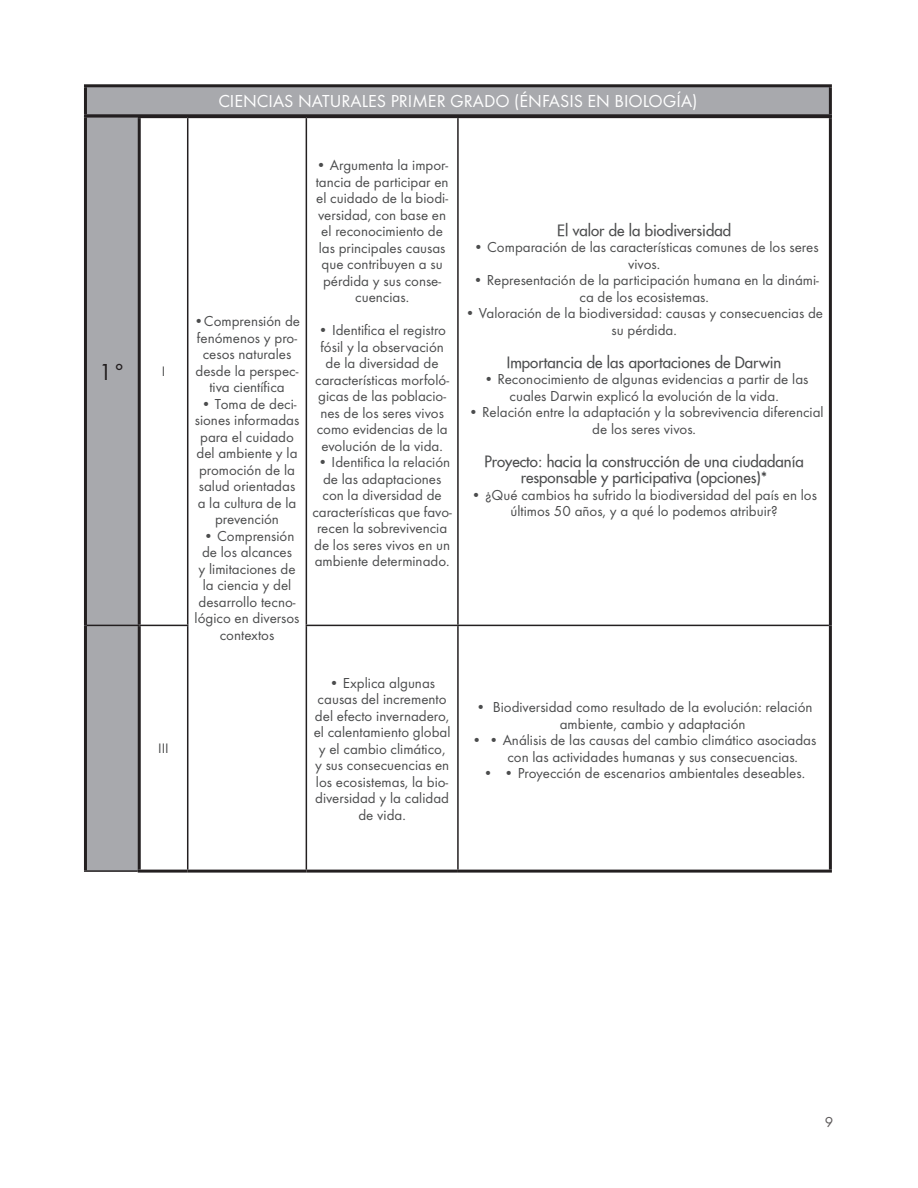
<style>
.page{position:relative;width:918px;height:1188px;background:#fff}
.page>*{position:absolute;margin:0;border:0;box-sizing:border-box;transform-origin:0 0}
.t1{font:24px "Futura TOT";color:#231f20}
.t2{font:18px "Futura TOT";color:#fff}
.t3{font:15px/16.5px "Futura TOT";color:#4b4c4d;text-align:center}
.t4{font:15px/16.5px "Futura Extended";color:#4b4c4d;text-align:center}
.t5{font:15px "Futura TOT";color:#231f20}
.t6{font:14.25px "Futura TOT";color:#4b4c4d}
</style>
<div class="page">
<div style="left:87px;top:117px;width:51px;height:753px;background:#a8a9ad"></div>
<hr style="left:187px;top:118px;width:1px;height:507px;background:#231f20">
<hr style="left:306px;top:118px;width:1px;height:507px;background:#231f20">
<hr style="left:457px;top:118px;width:2px;height:507px;background:#231f20">
<hr style="left:139px;top:625px;width:49px;height:1px;background:#231f20">
<hr style="left:187px;top:626px;width:1px;height:244px;background:#231f20">
<hr style="left:306px;top:625px;width:152px;height:1px;background:#231f20">
<hr style="left:306px;top:626px;width:1px;height:244px;background:#231f20">
<hr style="left:458px;top:625px;width:371px;height:1px;background:#231f20">
<hr style="left:457px;top:626px;width:2px;height:244px;background:#231f20">
<hr style="left:829px;top:118px;width:3px;height:507px;background:#231f20">
<hr style="left:829px;top:625px;width:3px;height:245px;background:#231f20">
<hr style="left:138px;top:870px;width:50px;height:3px;background:#231f20">
<hr style="left:188px;top:870px;width:118px;height:3px;background:#231f20">
<hr style="left:306px;top:870px;width:152px;height:3px;background:#231f20">
<hr style="left:458px;top:870px;width:374px;height:3px;background:#231f20">
<hr style="left:87px;top:625px;width:52px;height:1px;background:#231f20">
<hr style="left:84px;top:870px;width:54px;height:2px;background:#231f20">
<hr style="left:84px;top:117px;width:3px;height:508px;background:#231f20">
<hr style="left:138px;top:118px;width:3px;height:507px;background:#231f20">
<hr style="left:84px;top:625px;width:3px;height:245px;background:#231f20">
<hr style="left:138px;top:626px;width:3px;height:244px;background:#231f20">
<hr style="left:138px;top:115px;width:50px;height:3px;background:#231f20">
<hr style="left:188px;top:115px;width:118px;height:3px;background:#231f20">
<hr style="left:306px;top:115px;width:152px;height:3px;background:#231f20">
<hr style="left:458px;top:115px;width:374px;height:3px;background:#231f20">
<div style="left:85px;top:86px;width:745px;height:30px;background:#a8a9ad"></div>
<hr style="left:84px;top:84px;width:748px;height:3px;background:#231f20">
<hr style="left:84px;top:87px;width:3px;height:27px;background:#231f20">
<hr style="left:829px;top:87px;width:3px;height:27px;background:#231f20">
<hr style="left:84px;top:114px;width:748px;height:3px;background:#231f20">
<h1 class="t1" style="left:99px;top:357px;width:29px">1°</h1>
<p class="t6" style="left:162px;top:363px;width:5px">I</p>
<p class="t6" style="left:158px;top:740px;width:12px">III</p>
<p class="t2" style="left:218px;top:91px;width:481px">CIENCIAS NATURALES PRIMER GRADO (ÉNFASIS EN BIOLOGÍA)</p>
<p class="t3" style="left:194px;top:313px;width:108px">•Comprensión de fenómenos y pro&shy;cesos naturales desde la perspec&shy;tiva científica</p>
<p class="t3" style="left:195px;top:395px;width:106px">• Toma de deci&shy;siones informadas para el cuidado del ambiente y la promoción de la salud orientadas a la cultura de la prevención</p>
<p class="t3" style="left:195px;top:527px;width:106px">• Comprensión de los alcances<br>y limitaciones de la ciencia y del desarrollo tecno&shy;lógico en diversos contextos</p>
<p class="t3" style="left:316px;top:157px;width:134px">• Argumenta la impor&shy;tancia de participar en el cuidado de la biodi&shy;versidad, con base en el reconocimiento de las principales causas que contribuyen a su pérdida y sus conse&shy;cuencias.</p>
<p class="t3" style="left:315px;top:322px;width:135px">• Identifica el registro fósil y la observación de la diversidad de características morfoló&shy;gicas de las poblacio&shy;nes de los seres vivos como evidencias de la evolución de la vida.</p>
<p class="t3" style="left:312px;top:454px;width:141px">• Identifica la relación de las adaptaciones con la diversidad de características que favo&shy;recen la sobrevivencia de los seres vivos en un ambiente determinado.</p>
<p class="t3" style="left:314px;top:674px;width:138px">• Explica algunas causas del incremento del efecto invernadero, el calentamiento global y el cambio climático, y sus consecuencias en los ecosistemas, la bio&shy;diversidad y la calidad de vida.</p>
<p class="t4" style="left:557px;top:222px;width:175px">El valor de la biodiversidad</p>
<p class="t3" style="left:474px;top:239px;width:347px">• Comparación de las características comunes de los seres vivos.</p>
<p class="t3" style="left:473px;top:272px;width:347px">• Representación de la participación humana en la dinámi&shy;ca de los ecosistemas.</p>
<p class="t3" style="left:465px;top:305px;width:359px">• Valoración de la biodiversidad: causas y consecuencias de su pérdida.</p>
<p class="t4" style="left:507px;top:354px;width:276px">Importancia de las aportaciones de Darwin</p>
<p class="t3" style="left:484px;top:371px;width:326px">• Reconocimiento de algunas evidencias a partir de las cuales Darwin explicó la evolución de la vida.</p>
<p class="t3" style="left:468px;top:404px;width:357px">• Relación entre la adaptación y la sobrevivencia diferencial de los seres vivos.</p>
<p class="t4" style="left:484px;top:453px;width:321px">Proyecto: hacia la construcción de una ciudadanía responsable y participativa (opciones)*</p>
<p class="t3" style="left:471px;top:486px;width:347px">• ¿Qué cambios ha sufrido la biodiversidad del país en los últimos 50 años, y a qué lo podemos atribuir?</p>
<p class="t3" style="left:560px;top:699px;width:254px;text-align:left;text-indent:-84px">• Biodiversidad como resultado de la evolución: relación ambiente, cambio y adaptación</p>
<p class="t3" style="left:507px;top:732px;width:311px;text-align:left;text-indent:-35px">• • Análisis de las causas del cambio climático asociadas con las actividades humanas y sus consecuencias.</p>
<p class="t3" style="left:483px;top:765px;width:323px">• • Proyección de escenarios ambientales deseables.</p>
<p class="t5" style="left:824px;top:1113px;width:10px">9</p>
</div>
